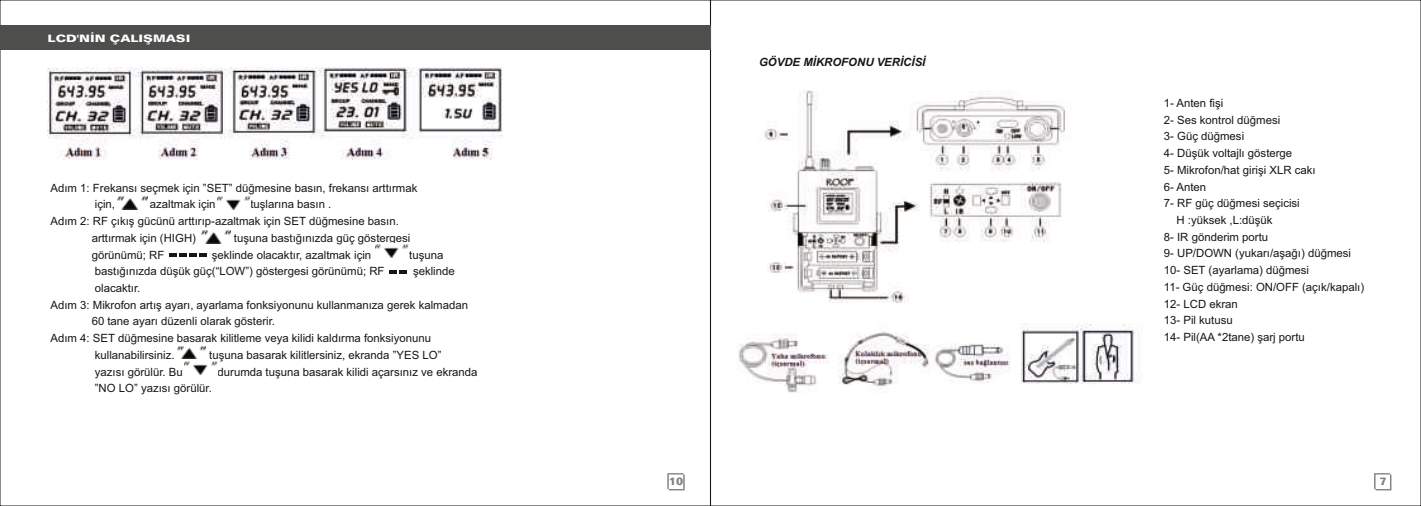
<style>
.page{position:relative;width:1421px;height:506px;background:#fff}
.page>*{position:absolute;margin:0;border:0;box-sizing:border-box;transform-origin:0 0}
.t1{font:11.38px/16.8px "Arial";color:#151616}
.t2{font:italic 700 11.38px "Arial";color:#151616}
.t3{font:700 11.03px "Folio BT";color:#818281}
.t4{font:700 10.33px "Folio BT";color:#fff;scale:1.24 1}
</style>
<div class="page">
<svg style="left:1374px;top:473px;width:17px;height:17px"></svg>
<img style="left:737px;top:91px;width:405px;height:302px">
<svg style="left:667px;top:473px;width:17px;height:17px"></svg>
<div style="left:0;top:26px;width:710px;height:24px;background:#4e4e4d"></div>
<img style="left:48px;top:67px;width:455px;height:93px">
<img style="left:118px;top:196px;width:29px;height:14px">
<img style="left:218px;top:196px;width:32px;height:13px">
<img style="left:201px;top:230px;width:30px;height:13px">
<svg style="left:169px;top:253px;width:38px;height:4px"></svg>
<img style="left:376px;top:244px;width:32px;height:14px">
<svg style="left:389px;top:271px;width:18px;height:3px"></svg>
<img style="left:177px;top:346px;width:29px;height:13px">
<img style="left:185px;top:361px;width:32px;height:14px">
<p class="t4" style="left:48px;top:35px;width:117px">LCD'NİN ÇALIŞMASI</p>
<p class="t1" style="left:95px;top:180px;width:324px;text-indent:-44px">Adım 1: Frekansı seçmek için ”SET” düğmesine basın, frekansı arttırmak için,</p>
<p class="t1" style="left:150px;top:197px;width:67px">azaltmak için</p>
<p class="t1" style="left:250px;top:197px;width:82px">tuşlarına basın .</p>
<p class="t1" style="left:51px;top:214px;width:350px">Adım 2: RF çıkış gücünü arttırıp-azaltmak için SET düğmesine basın.</p>
<p class="t1" style="left:92px;top:230px;width:106px">arttırmak için (HIGH)</p>
<p class="t1" style="left:234px;top:230px;width:178px">tuşuna bastığınızda güç göstergesi</p>
<p class="t1" style="left:92px;top:247px;width:74px">görünümü; RF</p>
<p class="t1" style="left:212px;top:247px;width:161px">şeklinde olacaktır, azaltmak için</p>
<p class="t1" style="left:409px;top:247px;width:36px">tuşuna</p>
<p class="t1" style="left:95px;top:264px;width:291px">bastığınızda düşük güç(“LOW”) göstergesi görünümü; RF</p>
<p class="t1" style="left:413px;top:264px;width:43px">şeklinde</p>
<p class="t1" style="left:95px;top:281px;width:47px">olacaktır.</p>
<p class="t1" style="left:51px;top:297px;width:419px">Adım 3: Mikrofon artış ayarı, ayarlama fonksiyonunu kullanmanıza gerek kalmadan</p>
<p class="t1" style="left:92px;top:314px;width:185px">60 tane ayarı düzenli olarak gösterir.</p>
<p class="t1" style="left:51px;top:331px;width:382px">Adım 4: SET düğmesine basarak kilitleme veya kilidi kaldırma fonksiyonunu</p>
<p class="t1" style="left:95px;top:348px;width:81px">kullanabilirsiniz.</p>
<p class="t1" style="left:209px;top:348px;width:234px">tuşuna basarak kilitlersiniz, ekranda ”YES LO”</p>
<p class="t1" style="left:95px;top:364px;width:89px">yazısı görülür. Bu</p>
<p class="t1" style="left:217px;top:364px;width:261px">durumda tuşuna basarak kilidi açarsınız ve ekranda</p>
<p class="t1" style="left:95px;top:381px;width:118px">”NO LO” yazısı görülür.</p>
<p class="t2" style="left:759px;top:58px;width:168px">GÖVDE MİKROFONU VERİCİSİ</p>
<p class="t3" style="left:669px;top:477px;width:16px">10</p>
<p class="t1" style="left:1163px;top:96px;width:61px">1- Anten fişi</p>
<p class="t1" style="left:1163px;top:112px;width:118px">2- Ses kontrol düğmesi</p>
<p class="t1" style="left:1163px;top:129px;width:82px">3- Güç düğmesi</p>
<p class="t1" style="left:1163px;top:146px;width:130px">4- Düşük voltajlı gösterge</p>
<p class="t1" style="left:1163px;top:162px;width:153px">5- Mikrofon/hat girişi XLR cakı</p>
<p class="t1" style="left:1163px;top:179px;width:44px">6- Anten</p>
<p class="t1" style="left:1163px;top:196px;width:137px">7- RF güç düğmesi seçicisi</p>
<p class="t1" style="left:1176px;top:213px;width:98px">H :yüksek ,L:düşük</p>
<p class="t1" style="left:1163px;top:229px;width:106px">8- IR gönderim portu</p>
<p class="t1" style="left:1163px;top:246px;width:189px">9- UP/DOWN (yukarı/aşağı) düğmesi</p>
<p class="t1" style="left:1163px;top:263px;width:147px">10- SET (ayarlama) düğmesi</p>
<p class="t1" style="left:1163px;top:280px;width:202px">11- Güç düğmesi: ON/OFF (açık/kapalı)</p>
<p class="t1" style="left:1163px;top:296px;width:75px">12- LCD ekran</p>
<p class="t1" style="left:1163px;top:313px;width:70px">13- Pil kutusu</p>
<p class="t1" style="left:1163px;top:330px;width:142px">14- Pil(AA *2tane) şarj portu</p>
<p class="t3" style="left:1379px;top:477px;width:9px">7</p>
</div>
